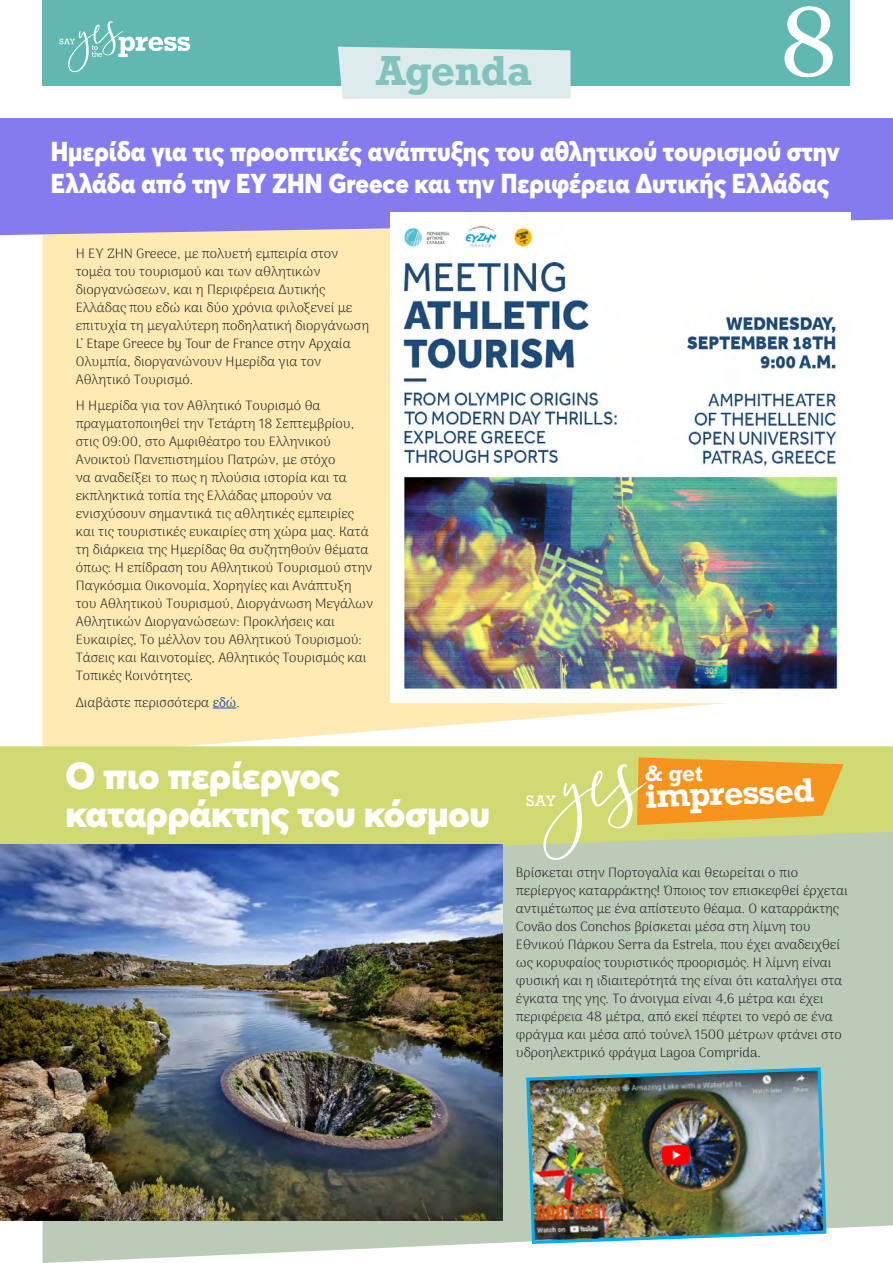
<style>
.page{position:relative;width:893px;height:1263px;background:#fff}
.page>*{position:absolute;margin:0;border:0;box-sizing:border-box;transform-origin:0 0}
.t1{font:97.5px "Georgia";color:#fff}
.t2{font:700 39.6px "Rockwell";letter-spacing:-.015em;color:#82c3bd}
.t3{font:900 37.5px/37.5px "Averta";letter-spacing:-.01em;color:#fff}
.t4{font:700 31.5px "Rockwell";color:#fff}
.t5{font:900 27px/31.5px "Averta";color:#fff;scale:.92 1}
.t6{font:700 21px "Rockwell";color:#fff}
.t7{font:14.25px "Rockwell";color:#fff}
.t8{font:100 13.5px/18px "Arima";color:#231f20}
.s1{color:#215e9e}
</style>
<div class="page">
<div style="left:43px;top:0;width:807px;height:85px;background:#61b8b0"></div>
<svg style="left:60px;top:21px;width:130px;height:51px"></svg>
<svg style="left:43px;top:863px;width:850px;height:400px;background:#c1cfbe"></svg>
<div style="left:43px;top:235px;width:685px;height:511px;background:#ffeab3"></div>
<div style="left:0;top:118px;width:893px;height:117px;background:#867aef"></div>
<div style="left:0;top:746px;width:893px;height:117px;background:#d1d972"></div>
<svg style="left:543px;top:757px;width:301px;height:103px;background:#dcbd66"></svg>
<svg style="left:213px;top:708px;width:24px;height:1px"></svg>
<div style="left:338px;top:47px;width:232px;height:52px;background:#ddecea"></div>
<img style="left:391px;top:213px;width:459px;height:489px">
<img style="left:0;top:844px;width:502px;height:376px">
<img style="left:525px;top:1066px;width:303px;height:179px">
<h2 class="t2" style="left:376px;top:45px;width:157px">Agenda</h2>
<h1 class="t1" style="left:780px;top:-29px;width:60px">8</h1>
<h3 class="t5" style="left:51px;top:136px;width:859px">Ημερίδα για τις προοπτικές ανάπτυξης του αθλητικού τουρισμού στην<br>Ελλάδα από την ΕΥ ΖΗΝ Greece και την Περιφέρεια Δυτικής Ελλάδας</h3>
<p class="t8" style="left:76px;top:244px;width:295px">Η ΕΥ ΖΗΝ Greece, με πολυετή εμπειρία στον τομέα του τουρισμού και των αθλητικών διοργανώσεων, και η Περιφέρεια Δυτικής Ελλάδας που εδώ και δύο χρόνια φιλοξενεί με επιτυχία τη μεγαλύτερη ποδηλατική διοργάνωση L’ Etape Greece by Tour de France στην Αρχαία Ολυμπία, διοργανώνουν Ημερίδα για τον Αθλητικό Τουρισμό.</p>
<p class="t8" style="left:76px;top:396px;width:299px">Η Ημερίδα για τον Αθλητικό Τουρισμό θα πραγματοποιηθεί την Τετάρτη 18 Σεπτεμβρίου, στις 09:00, στο Αμφιθέατρο του Ελληνικού Ανοικτού Πανεπιστημίου Πατρών, με στόχο<br>να αναδείξει το πως η πλούσια ιστορία και τα εκπληκτικά τοπία της Ελλάδας μπορούν να ενισχύσουν σημαντικά τις αθλητικές εμπειρίες και τις τουριστικές ευκαιρίες στη χώρα μας. Κατά τη διάρκεια της Ημερίδας θα συζητηθούν θέματα όπως: Η επίδραση του Αθλητικού Τουρισμού στην Παγκόσμια Οικονομία, Χορηγίες και Ανάπτυξη του Αθλητικού Τουρισμού, Διοργάνωση Μεγάλων Αθλητικών Διοργανώσεων: Προκλήσεις και Ευκαιρίες, Το μέλλον του Αθλητικού Τουρισμού:<br>Τάσεις και Καινοτομίες, Αθλητικός Τουρισμός και Τοπικές Κοινότητες.</p>
<p class="t8" style="left:76px;top:693px;width:166px">Διαβάστε περισσότερα <span class="s1">εδώ</span>.</p>
<h3 class="t3" style="left:65px;top:756px;width:426px">Ο πιο περίεργος καταρράκτης του κόσμου</h3>
<h3 class="t6" style="left:645px;top:760px;width:60px">&amp; get</h3>
<h3 class="t4" style="left:644px;top:776px;width:171px;rotate:-2deg">impressed</h3>
<p class="t7" style="left:526px;top:792px;width:32px">SAY</p>
<p class="t8" style="left:516px;top:863px;width:333px">Βρίσκεται στην Πορτογαλία και θεωρείται ο πιο περίεργος καταρράκτης! Όποιος τον επισκεφθεί έρχεται αντιμέτωπος με ένα απίστευτο θέαμα. Ο καταρράκτης Covão dos Conchos βρίσκεται μέσα στη λίμνη του Εθνικού Πάρκου Serra da Estrela, που έχει αναδειχθεί ως κορυφαίος τουριστικός προορισμός. Η λίμνη είναι φυσική και η ιδιαιτερότητά της είναι ότι καταλήγει στα έγκατα της γης. Το άνοιγμα είναι 4,6 μέτρα και έχει περιφέρεια 48 μέτρα, από εκεί πέφτει το νερό σε ένα φράγμα και μέσα από τούνελ 1500 μέτρων φτάνει στο υδροηλεκτρικό φράγμα Lagoa Comprida.</p>
</div>
